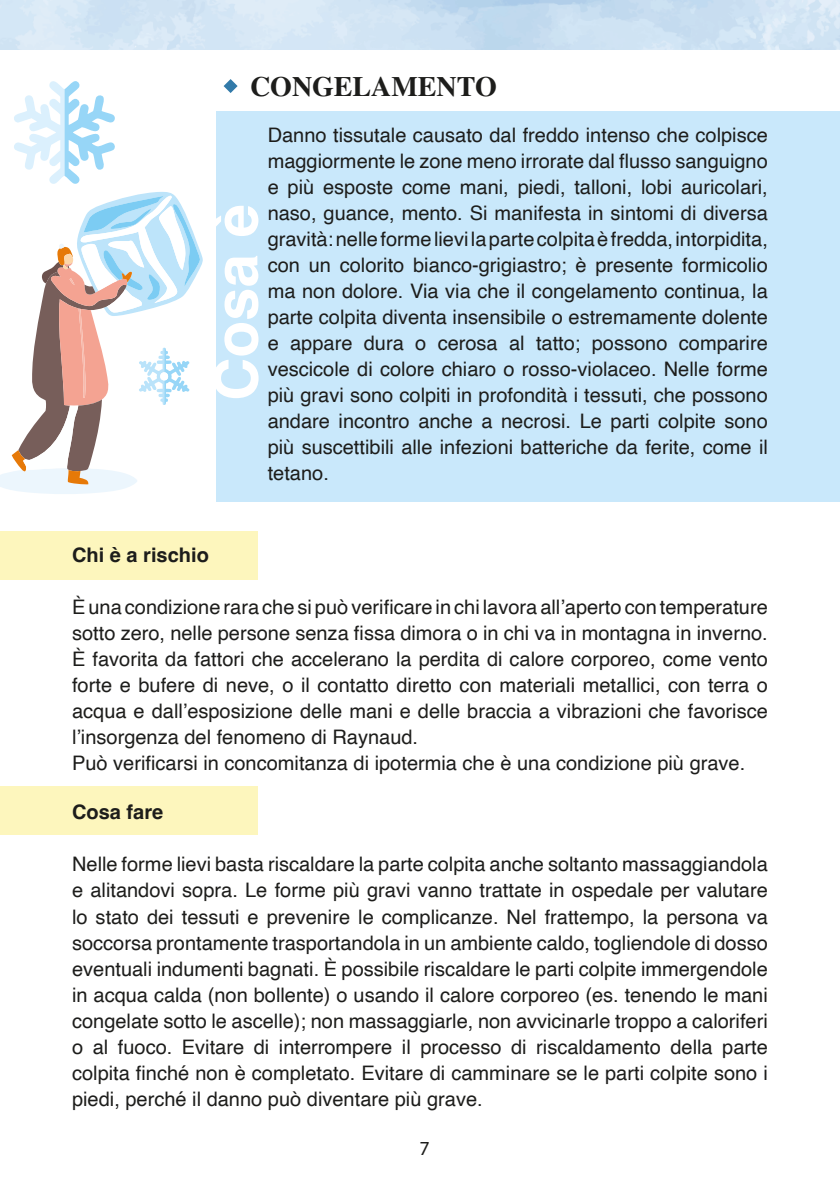
<style>
.page{position:relative;width:840px;height:1191px;background:#fff}
.page>*{position:absolute;margin:0;border:0;box-sizing:border-box;transform-origin:0 0}
.titoletto_2{font:700 60px "Helvetica";color:#fff}
.titolo_1{font:700 28px "STIX General";color:#1d1d1b}
.testo_normale{font:20px/26px "Helvetica";color:#1d1d1b;text-align:justify}
.titoletto_2-2{font:700 20px "Helvetica";color:#1d1d1b}
.t1{font:20px "Myriad Pro";color:#1d1d1b}
</style>
<div class="page">
<img style="left:0;top:0;width:839px;height:49px">
<div style="left:0;top:787px;width:257px;height:48px;background:#fdf6bd"></div>
<div style="left:0;top:531px;width:257px;height:49px;background:#fdf6bd"></div>
<div style="left:216px;top:111px;width:623px;height:391px;background:#c9e8fb"></div>
<svg style="left:14px;top:81px;width:101px;height:103px"></svg>
<svg style="left:0;top:192px;width:203px;height:302px"></svg>
<p class="titolo_1" style="left:250px;top:66px;width:248px">CONGELAMENTO</p>
<p class="testo_normale" style="left:267px;top:122px;width:501px">Danno tissutale causato dal freddo intenso che colpisce maggiormente le zone meno irrorate dal flusso sanguigno e più esposte come mani, piedi, talloni, lobi auricolari, naso, guance, mento. Si manifesta in sintomi di diversa gravità: nelle forme lievi la parte colpita è fredda, intorpidita, con un colorito bianco‐grigiastro; è presente formicolio ma non dolore. Via via che il congelamento continua, la parte colpita diventa insensibile o estremamente dolente e appare dura o cerosa al tatto; possono comparire vescicole di colore chiaro o rosso‐violaceo. Nelle forme più gravi sono colpiti in profondità i tessuti, che possono andare incontro anche a necrosi. Le parti colpite sono più suscettibili alle infezioni batteriche da ferite, come il tetano.</p>
<p class="titoletto_2" style="left:199px;top:401px;width:198px;rotate:-90deg">Cosa è</p>
<p class="titoletto_2-2" style="left:72px;top:542px;width:138px">Chi è a rischio</p>
<p class="testo_normale" style="left:72px;top:595px;width:697px">È una condizione rara che si può verificare in chi lavora all’aperto con temperature sotto zero, nelle persone senza fissa dimora o in chi va in montagna in inverno.<br>È favorita da fattori che accelerano la perdita di calore corporeo, come vento forte e bufere di neve, o il contatto diretto con materiali metallici, con terra o acqua e dall’esposizione delle mani e delle braccia a vibrazioni che favorisce l’insorgenza del fenomeno di Raynaud.</p>
<p class="testo_normale" style="left:72px;top:751px;width:674px">Può verificarsi in concomitanza di ipotermia che è una condizione più grave.</p>
<p class="titoletto_2-2" style="left:72px;top:800px;width:93px">Cosa fare</p>
<p class="testo_normale" style="left:72px;top:852px;width:697px">Nelle forme lievi basta riscaldare la parte colpita anche soltanto massaggiandola e alitandovi sopra. Le forme più gravi vanno trattate in ospedale per valutare lo stato dei tessuti e prevenire le complicanze. Nel frattempo, la persona va soccorsa prontamente trasportandola in un ambiente caldo, togliendole di dosso eventuali indumenti bagnati. È possibile riscaldare le parti colpite immergendole in acqua calda (non bollente) o usando il calore corporeo (es. tenendo le mani congelate sotto le ascelle); non massaggiarle, non avvicinarle troppo a caloriferi o al fuoco. Evitare di interrompere il processo di riscaldamento della parte colpita finché non è completato. Evitare di camminare se le parti colpite sono i piedi, perché il danno può diventare più grave.</p>
<p class="t1" style="left:419px;top:1136px;width:12px">7</p>
</div>
